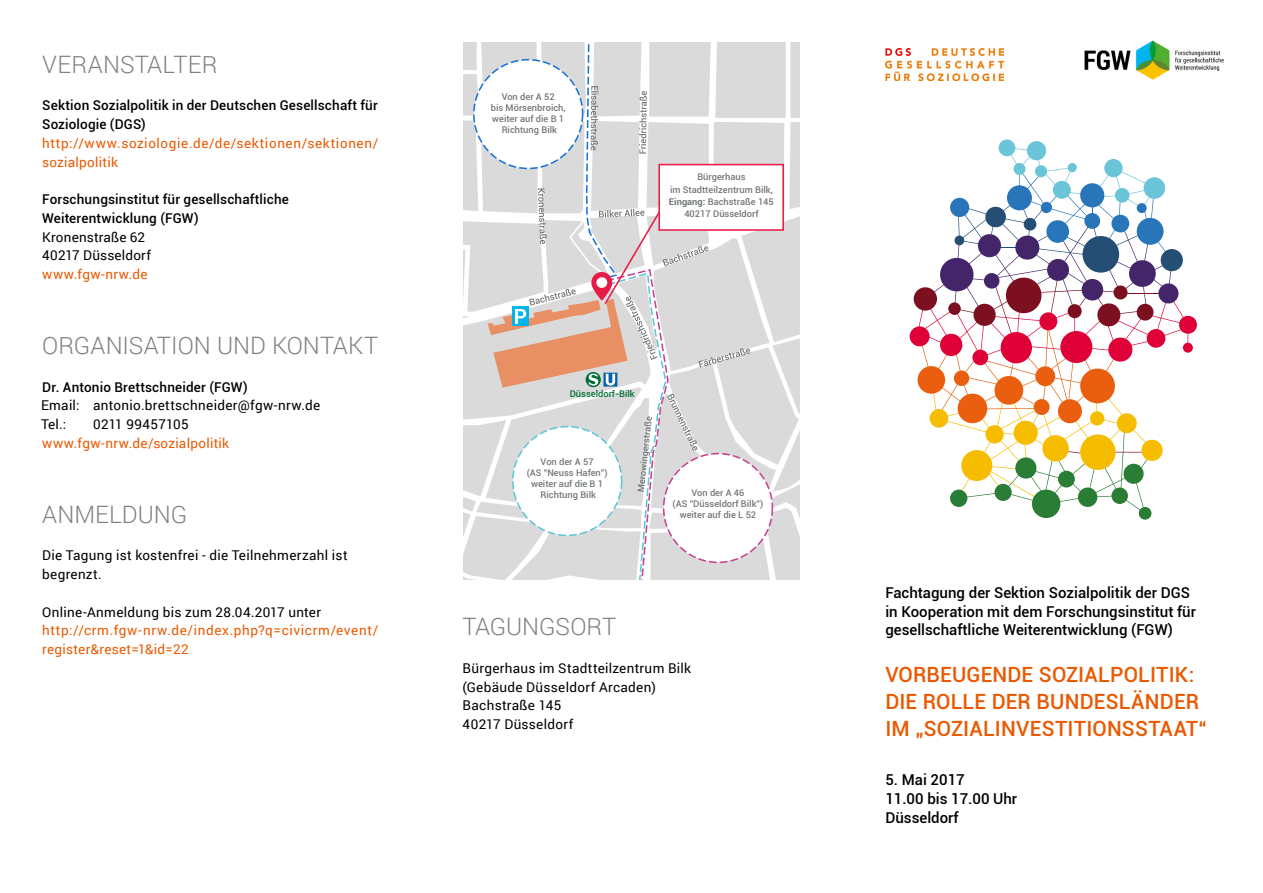
<style>
.page{position:relative;width:1263px;height:893px;background:#fff}
.page>*{position:absolute;margin:0;border:0;box-sizing:border-box;transform-origin:0 0}
.t1{font:300 24px "Roboto";color:#7c8281}
.t2{font:500 21px/27px "Roboto";letter-spacing:.01em;color:#ea5901}
.t3{font:500 15px/18.8px "Roboto";color:#000}
.t4{font:13.5px/18.8px "Roboto";letter-spacing:.02em;color:#000}
.t5{font:500 13.5px/18.8px "Roboto";letter-spacing:.01em;color:#000}
.t6{font:13.5px/18.8px "Roboto";letter-spacing:.04em;color:#ea5901}
.t7{font:13.5px "Roboto";letter-spacing:.02em;color:#ea5901}
.t8{font:500 9.3px/11.1px "Roboto";color:#727777;text-align:center}
.t9{font:500 9.3px "Roboto";color:#006f35}
.s1{font-weight:700}
</style>
<div class="page">
<div style="left:914px;top:287px;width:23px;height:24px;background:#7c1020;border-radius:50%"></div>
<div style="left:910px;top:326px;width:19px;height:20px;background:#e00038;border-radius:50%"></div>
<div style="left:1032px;top:490px;width:28px;height:28px;background:#2a7d34;border-radius:50%"></div>
<div style="left:1139px;top:507px;width:12px;height:13px;background:#2a7d34;border-radius:50%"></div>
<svg style="left:917px;top:148px;width:280px;height:366px"></svg>
<div style="left:1183px;top:343px;width:10px;height:10px;background:#e00038;border-radius:50%"></div>
<div style="left:1158px;top:283px;width:20px;height:20px;background:#44256a;border-radius:50%"></div>
<div style="left:1161px;top:249px;width:22px;height:22px;background:#254e75;border-radius:50%"></div>
<div style="left:1137px;top:218px;width:26px;height:27px;background:#2876b9;border-radius:50%"></div>
<div style="left:1144px;top:177px;width:21px;height:22px;background:#6bc5d8;border-radius:50%"></div>
<div style="left:1104px;top:159px;width:19px;height:18px;background:#6bc5d8;border-radius:50%"></div>
<div style="left:1080px;top:183px;width:24px;height:24px;background:#2876b9;border-radius:50%"></div>
<div style="left:1053px;top:181px;width:18px;height:18px;background:#6bc5d8;border-radius:50%"></div>
<div style="left:1068px;top:163px;width:9px;height:9px;background:#6bc5d8;border-radius:50%"></div>
<div style="left:1035px;top:165px;width:12px;height:12px;background:#6bc5d8;border-radius:50%"></div>
<div style="left:1027px;top:141px;width:19px;height:19px;background:#6bc5d8;border-radius:50%"></div>
<div style="left:998px;top:140px;width:17px;height:16px;background:#6bc5d8;border-radius:50%"></div>
<div style="left:1007px;top:185px;width:25px;height:25px;background:#2876b9;border-radius:50%"></div>
<div style="left:1013px;top:163px;width:12px;height:12px;background:#6bc5d8;border-radius:50%"></div>
<div style="left:985px;top:207px;width:21px;height:20px;background:#254e75;border-radius:50%"></div>
<div style="left:950px;top:198px;width:19px;height:19px;background:#2876b9;border-radius:50%"></div>
<div style="left:954px;top:236px;width:10px;height:9px;background:#254e75;border-radius:50%"></div>
<div style="left:940px;top:258px;width:33px;height:33px;background:#44256a;border-radius:50%"></div>
<div style="left:1006px;top:278px;width:35px;height:35px;background:#7c1020;border-radius:50%"></div>
<div style="left:1015px;top:236px;width:24px;height:24px;background:#44256a;border-radius:50%"></div>
<div style="left:1041px;top:202px;width:11px;height:11px;background:#2876b9;border-radius:50%"></div>
<div style="left:1024px;top:218px;width:12px;height:13px;background:#254e75;border-radius:50%"></div>
<div style="left:1082px;top:236px;width:37px;height:37px;background:#254e75;border-radius:50%"></div>
<div style="left:1115px;top:188px;width:14px;height:15px;background:#6bc5d8;border-radius:50%"></div>
<div style="left:1111px;top:215px;width:18px;height:17px;background:#2876b9;border-radius:50%"></div>
<div style="left:1129px;top:260px;width:27px;height:27px;background:#44256a;border-radius:50%"></div>
<div style="left:1137px;top:304px;width:16px;height:17px;background:#7c1020;border-radius:50%"></div>
<div style="left:1097px;top:303px;width:23px;height:23px;background:#7c1020;border-radius:50%"></div>
<div style="left:1113px;top:285px;width:14px;height:14px;background:#7c1020;border-radius:50%"></div>
<div style="left:1060px;top:331px;width:32px;height:32px;background:#e00038;border-radius:50%"></div>
<div style="left:1068px;top:304px;width:14px;height:14px;background:#7c1020;border-radius:50%"></div>
<div style="left:1046px;top:220px;width:23px;height:23px;background:#2876b9;border-radius:50%"></div>
<div style="left:1084px;top:213px;width:16px;height:16px;background:#2876b9;border-radius:50%"></div>
<div style="left:1047px;top:259px;width:22px;height:22px;background:#44256a;border-radius:50%"></div>
<div style="left:1082px;top:279px;width:21px;height:21px;background:#44256a;border-radius:50%"></div>
<div style="left:1039px;top:312px;width:18px;height:18px;background:#e00038;border-radius:50%"></div>
<div style="left:978px;top:234px;width:23px;height:23px;background:#44256a;border-radius:50%"></div>
<div style="left:984px;top:273px;width:15px;height:16px;background:#44256a;border-radius:50%"></div>
<div style="left:948px;top:302px;width:13px;height:13px;background:#7c1020;border-radius:50%"></div>
<div style="left:940px;top:334px;width:22px;height:22px;background:#e00038;border-radius:50%"></div>
<div style="left:1001px;top:332px;width:31px;height:31px;background:#e00038;border-radius:50%"></div>
<div style="left:973px;top:304px;width:23px;height:22px;background:#7c1020;border-radius:50%"></div>
<div style="left:972px;top:350px;width:16px;height:15px;background:#e00038;border-radius:50%"></div>
<div style="left:954px;top:371px;width:15px;height:15px;background:#ea5e0f;border-radius:50%"></div>
<div style="left:994px;top:376px;width:29px;height:29px;background:#ea5e0f;border-radius:50%"></div>
<div style="left:1015px;top:457px;width:21px;height:22px;background:#2a7d34;border-radius:50%"></div>
<div style="left:1014px;top:421px;width:24px;height:24px;background:#f6bd00;border-radius:50%"></div>
<div style="left:1058px;top:471px;width:17px;height:16px;background:#2a7d34;border-radius:50%"></div>
<div style="left:1080px;top:434px;width:35px;height:36px;background:#f6bd00;border-radius:50%"></div>
<div style="left:1042px;top:435px;width:27px;height:26px;background:#f6bd00;border-radius:50%"></div>
<div style="left:1035px;top:366px;width:20px;height:20px;background:#ea5e0f;border-radius:50%"></div>
<div style="left:1034px;top:399px;width:15px;height:16px;background:#ea5e0f;border-radius:50%"></div>
<div style="left:1058px;top:399px;width:24px;height:24px;background:#ea5e0f;border-radius:50%"></div>
<div style="left:1090px;top:411px;width:14px;height:15px;background:#f6bd00;border-radius:50%"></div>
<div style="left:1137px;top:203px;width:10px;height:10px;background:#2876b9;border-radius:50%"></div>
<img style="left:1084px;top:40px;width:140px;height:40px">
<img style="left:885px;top:49px;width:118px;height:32px">
<svg style="left:463px;top:43px;width:336px;height:536px"></svg>
<h1 class="t1" style="left:42px;top:48px;width:177px">VERANSTALTER</h1>
<p class="t5" style="left:42px;top:96px;width:337px">Sektion Sozialpolitik in der Deutschen Gesellschaft für<br>Soziologie (DGS)</p>
<p class="t6" style="left:42px;top:133px;width:338px">http://www.soziologie.de/de/sektionen/sektionen/ sozialpolitik</p>
<p class="t5" style="left:42px;top:189px;width:248px">Forschungsinstitut für gesellschaftliche<br>Weiterentwicklung (FGW)</p>
<p class="t4" style="left:42px;top:227px;width:110px">Kronenstraße 62<br>40217 Düsseldorf</p>
<p class="t6" style="left:42px;top:264px;width:107px">www.fgw-nrw.de</p>
<h1 class="t1" style="left:42px;top:329px;width:338px">ORGANISATION UND KONTAKT</h1>
<p class="t5" style="left:42px;top:377px;width:207px">Dr. Antonio Brettschneider (FGW)</p>
<p class="t4" style="left:93px;top:396px;width:229px">antonio.brettschneider@fgw-nrw.de<br>0211 99457105</p>
<p class="t7" style="left:42px;top:433px;width:188px">www.fgw-nrw.de/sozialpolitik</p>
<p class="t4" style="left:41px;top:396px;width:40px">Email:<br>Tel.:</p>
<h1 class="t1" style="left:42px;top:498px;width:147px">ANMELDUNG</h1>
<p class="t4" style="left:42px;top:546px;width:307px">Die Tagung ist kostenfrei - die Teilnehmerzahl ist begrenzt.</p>
<p class="t4" style="left:42px;top:602px;width:280px">Online-Anmeldung bis zum 28.04.2017 unter</p>
<p class="t6" style="left:42px;top:621px;width:338px">http://crm.fgw-nrw.de/index.php?q=civicrm/event/ register&amp;reset=1&amp;id=22</p>
<p class="t8" style="left:491px;top:90px;width:76px">Von der A 52<br>bis Mörsenbroich, weiter auf die B 1<br>Richtung Bilk</p>
<p class="t8" style="left:669px;top:170px;width:106px;line-height:12.5px">Bürgerhaus<br>im Stadtteilzentrum Bilk,<br><span class="s1">Eingang:</span> Bachstraße 145<br>40217 Düsseldorf</p>
<p class="t9" style="left:570px;top:387px;width:67px">Düsseldorf-Bilk</p>
<p class="t8" style="left:527px;top:456px;width:82px">Von der A 57<br>(AS "Neuss Hafen") weiter auf die B 1<br>Richtung Bilk</p>
<p class="t8" style="left:673px;top:487px;width:92px">Von der A 46<br>(AS "Düsseldorf Bilk") weiter auf die L 52</p>
<h1 class="t1" style="left:463px;top:610px;width:155px">TAGUNGSORT</h1>
<p class="t4" style="left:463px;top:658px;width:230px">Bürgerhaus im Stadtteilzentrum Bilk (Gebäude Düsseldorf Arcaden)<br>Bachstraße 145<br>40217 Düsseldorf</p>
<p class="t3" style="left:885px;top:582px;width:312px">Fachtagung der Sektion Sozialpolitik der DGS in Kooperation mit dem Forschungsinstitut für gesellschaftliche Weiterentwicklung (FGW)</p>
<h2 class="t2" style="left:885px;top:660px;width:323px">VORBEUGENDE SOZIALPOLITIK:<br>DIE ROLLE DER BUNDESLÄNDER<br>IM „SOZIALINVESTITIONSSTAAT“</h2>
<p class="t3" style="left:885px;top:770px;width:133px">5. Mai 2017<br>11.00 bis 17.00 Uhr<br>Düsseldorf</p>
</div>
